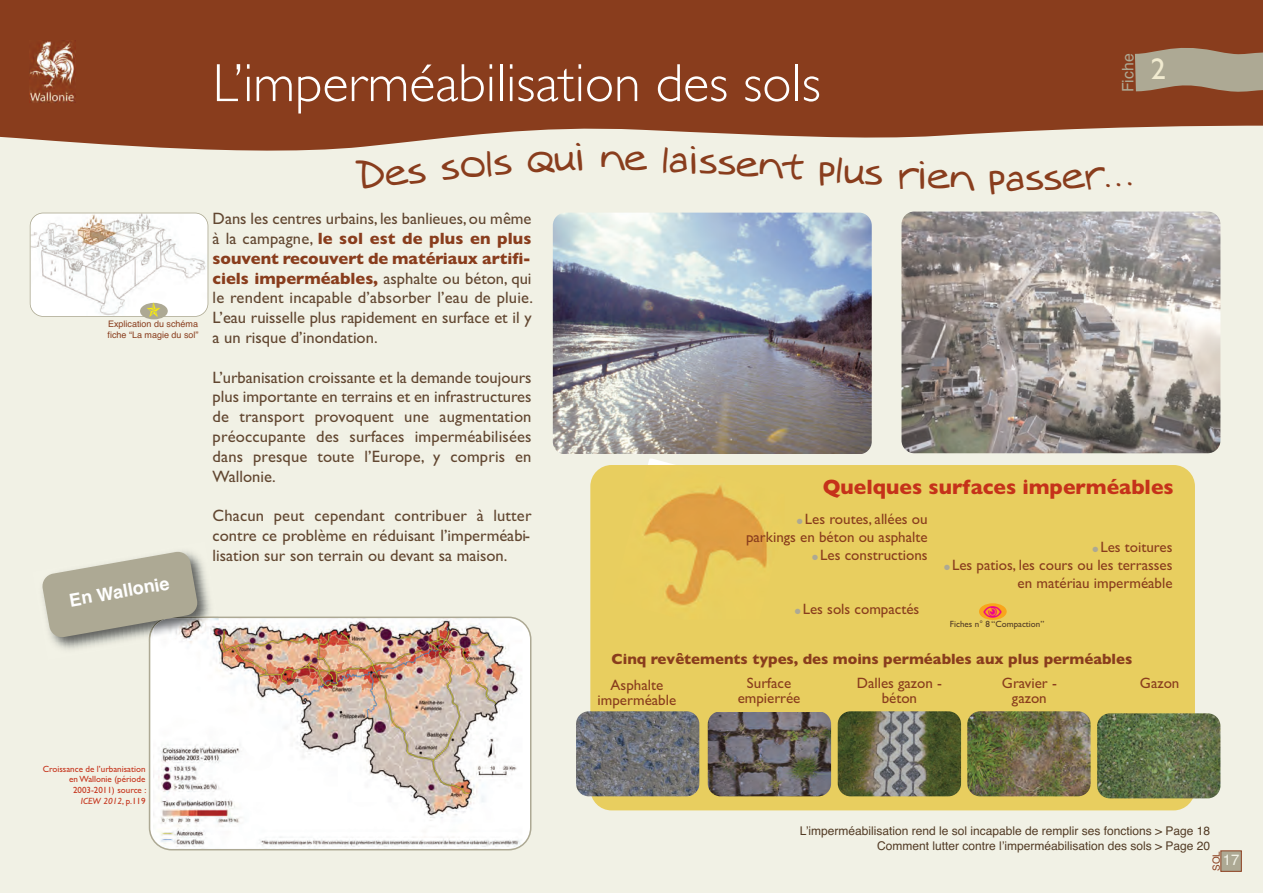
<style>
.page{position:relative;width:1263px;height:893px;background:#fff}
.page>*{position:absolute;margin:0;border:0;box-sizing:border-box;transform-origin:0 0}
.t1{font:300 54px "Gill Sans";color:#fff}
.t2{font:37.5px "Augie";color:#893d1d}
.t3{font:30.15px "Gill Sans";color:#f1ebd0}
.t4{font:700 21px "Gill Sans";color:#c5321a}
.t5{font:700 18px "Helvetica";color:#fff}
.t6{font:16.5px/19.8px "Gill Sans";color:#614630;text-align:justify}
.t7{font:15.75px "Helvetica";color:#ada994}
.t8{font:15px/15px "Gill Sans";color:#893d1d;text-align:center}
.t9{font:700 15px "Gill Sans";color:#893d1d}
.t10{font:15px "Helvetica";color:#f1f1e5}
.t11{font:12px/14.4px "Helvetica";color:#523b25;text-align:right}
.t12{font:9.9px "Helvetica";color:#893d1d}
.t13{font:9px/10.8px "Gill Sans";color:#c5321a;text-align:right}
.t14{font:9px/10.8px "Helvetica";color:#893d1d}
.t15{font:9px "Gill Sans";color:#523b25}
.s1{font-weight:700;color:#893d1d}
.s2{color:#ada994}
.s3{font-style:italic}
</style>
<div class="page">
<div style="left:0;top:123px;width:1263px;height:770px;background:#f1f1e5"></div>
<img style="left:149px;top:617px;width:382px;height:233px">
<img style="left:901px;top:212px;width:319px;height:241px;border-radius:13px">
<div style="left:590px;top:465px;width:605px;height:345px;background:#e8ce5f;border-radius:21px"></div>
<div style="left:1221px;top:851px;width:20px;height:20px;background:#ada994"></div>
<div style="left:1220px;top:850px;width:22px;height:22px;border:1px solid #893d1d"></div>
<img style="left:553px;top:213px;width:319px;height:241px;border-radius:13px">
<svg style="left:0;top:122px;width:1263px;height:29px"></svg>
<div style="left:0;top:0;width:1263px;height:122px;background:#893d1d"></div>
<img style="left:29px;top:41px;width:47px;height:62px">
<img style="left:51px;top:558px;width:167px;height:102px">
<img style="left:149px;top:617px;width:69px;height:25px">
<img style="left:153px;top:618px;width:67px;height:24px">
<svg style="left:42px;top:551px;width:156px;height:87px"></svg>
<svg style="left:1135px;top:48px;width:128px;height:44px;background:#a79982"></svg>
<img style="left:648px;top:459px;width:27px;height:6px">
<img style="left:644px;top:486px;width:123px;height:119px">
<img style="left:31px;top:213px;width:176px;height:103px;border-radius:13px">
<div style="left:30px;top:213px;width:178px;height:104px;border:2px solid #ada994;border-radius:14px"></div>
<div style="left:140px;top:303px;width:28px;height:16px;background:#ada994;border-radius:50%"></div>
<img style="left:1097px;top:713px;width:123px;height:85px;border-radius:13px">
<img style="left:967px;top:711px;width:123px;height:85px;border-radius:13px">
<img style="left:838px;top:711px;width:123px;height:85px;border-radius:13px">
<img style="left:708px;top:712px;width:123px;height:84px;border-radius:13px">
<img style="left:576px;top:711px;width:123px;height:85px;border-radius:13px">
<div style="left:979px;top:603px;width:28px;height:17px;background:#f9a51b;border-radius:50%"></div>
<svg style="left:527px;top:143px;width:55px;height:8px"></svg>
<p class="t14" style="left:108px;top:319px;width:93px">Explication du schéma fiche “La magie du sol”</p>
<p class="t5" style="left:68px;top:590px;width:103px;rotate:-10deg">En Wallonie</p>
<h1 class="t1" style="left:213px;top:51px;width:610px">L’imperméabilisation des sols</h1>
<h2 class="t2" style="left:355px;top:155px;width:131px;rotate:-6deg">Des so</h2>
<h2 class="t2" style="left:665px;top:137px;width:98px;rotate:3deg">laisse</h2>
<h2 class="t2" style="left:762px;top:142px;width:161px;rotate:4deg">nt plus r</h2>
<h2 class="t2" style="left:990px;top:156px;width:19px">p</h2>
<p class="t7" style="left:1119px;top:92px;width:40px;rotate:-90deg">Fiche</p>
<h3 class="t3" style="left:1151px;top:51px;width:17px">2</h3>
<p class="t6" style="left:213px;top:208px;width:322px;text-align:left">Dans les centres urbains, les banlieues, ou même à la campagne, <span class="s1">le sol est de plus en plus souvent recouvert de matériaux artifi&shy;ciels imperméables,</span> asphalte ou béton, qui le rendent incapable d’absorber l’eau de pluie.<br>L’eau ruisselle plus rapidement en surface et il y a un risque d’inondation.</p>
<p class="t6" style="left:213px;top:367px;width:320px">L’urbanisation croissante et la demande toujours plus importante en terrains et en infrastructures de transport provoquent une augmentation préoccupante des surfaces imperméabilisées dans presque toute l’Europe, y compris en Wallonie.</p>
<p class="t6" style="left:213px;top:506px;width:320px">Chacun peut cependant contribuer à lutter contre ce problème en réduisant l’imperméabi&shy;lisation sur son terrain ou devant sa maison.</p>
<p class="t4" style="left:823px;top:474px;width:352px">Quelques surfaces imperméables</p>
<p class="t8" style="left:746px;top:510px;width:183px;line-height:18px;text-align:right"><span class="s2">●</span> Les routes, allées ou parkings en béton ou asphalte</p>
<p class="t8" style="left:812px;top:548px;width:117px"><span class="s2">●</span> Les constructions</p>
<p class="t8" style="left:795px;top:602px;width:126px"><span class="s2">●</span> Les sols compactés</p>
<p class="t8" style="left:1092px;top:540px;width:82px"><span class="s2">●</span> Les toitures</p>
<p class="t8" style="left:944px;top:556px;width:230px;line-height:18px;text-align:right"><span class="s2">●</span> Les patios, les cours ou les terrasses en matériau imperméable</p>
<p class="t15" style="left:950px;top:619px;width:96px">Fiches n° 8 “Compaction”</p>
<p class="t9" style="left:612px;top:650px;width:522px">Cinq revêtements types, des moins perméables aux plus perméables</p>
<p class="t8" style="left:598px;top:677px;width:80px">Asphalte imperméable</p>
<p class="t8" style="left:738px;top:675px;width:64px">Surface empierrée</p>
<p class="t8" style="left:857px;top:675px;width:87px">Dalles gazon - béton</p>
<p class="t8" style="left:1002px;top:675px;width:56px">Gravier - gazon</p>
<p class="t8" style="left:1140px;top:675px;width:41px">Gazon</p>
<p class="t13" style="left:43px;top:763px;width:105px">Croissance de l’urbanisation enWallonie (période<br>2003-2011) source :<br><span class="s3">ICEW 2012</span>, p.119</p>
<p class="t11" style="left:800px;top:824px;width:412px">L’imperméabilisation rend le sol incapable de remplir ses fonctions &gt; Page 18<br>Comment lutter contre l’imperméabilisation des sols &gt; Page 20</p>
<p class="t12" style="left:1210px;top:871px;width:21px;rotate:-90deg">SOL</p>
<p class="t10" style="left:1223px;top:851px;width:18px">17</p>
</div>
